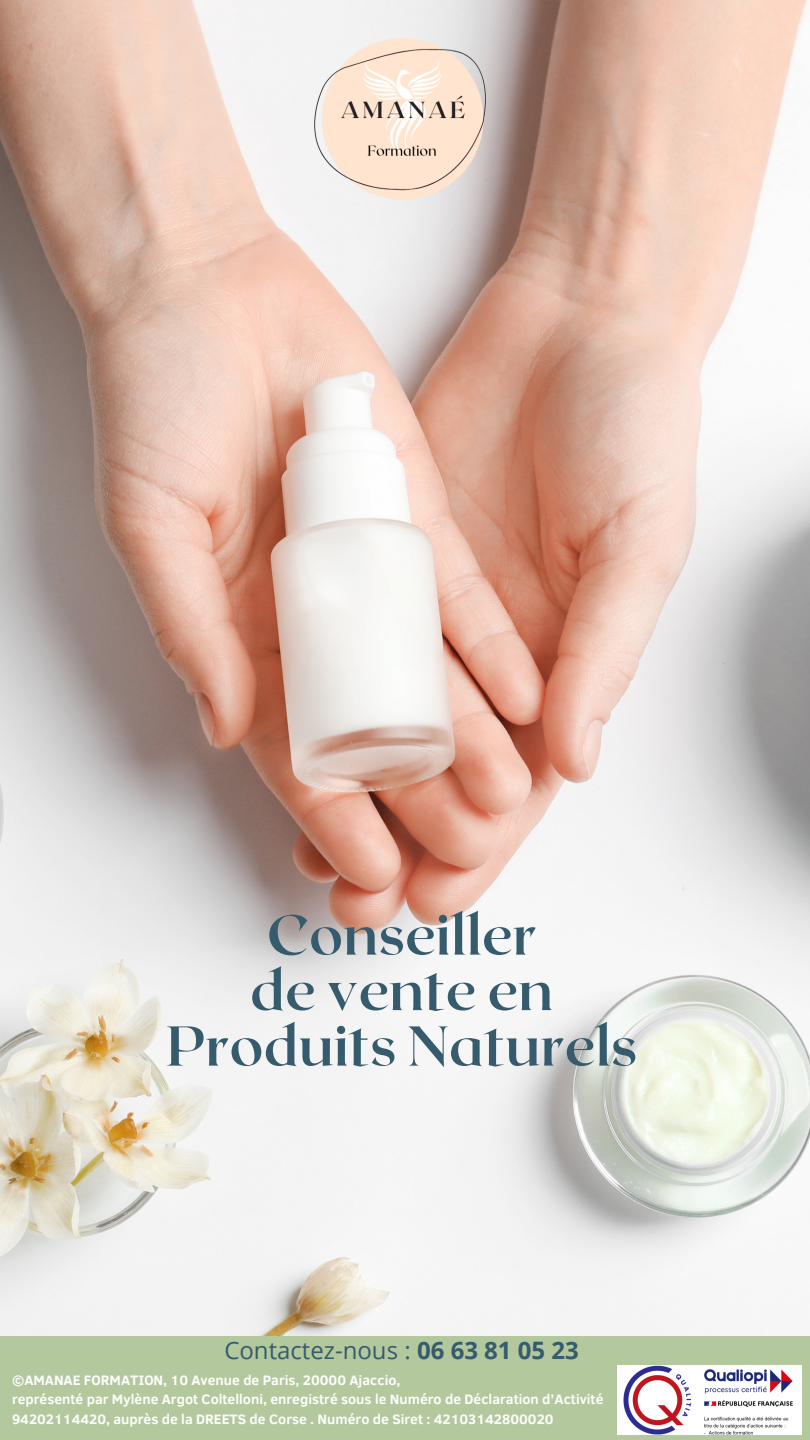
<style>
.page{position:relative;width:810px;height:1440px;background:#fff}
.page>*{position:absolute;margin:0;border:0;box-sizing:border-box;transform-origin:0 0}
.t1{font:700 56px "Roxborough CF";color:#365b6d}
.t2{font:24px "Open Sans";color:#365b6d}
.t3{font:700 14px/19.5px "Clear Sans";color:#fff}
.s1{font-weight:700}
</style>
<div class="page">
<img style="left:0;top:0;width:810px;height:1337px">
<img style="left:280px;top:0;width:243px;height:243px">
<div style="left:0;top:1337px;width:810px;height:103px;background:#b3c89d"></div>
<img style="left:617px;top:1365px;width:185px;height:69px">
<p class="t1" style="left:267px;top:899px;width:271px">Conseiller</p>
<p class="t1" style="left:250px;top:954px;width:305px">de vente en</p>
<p class="t1" style="left:166px;top:1010px;width:473px">Produits Naturels</p>
<p class="t2" style="left:224px;top:1334px;width:356px">Contactez-nous : <span class="s1">06 63 81 05 23</span></p>
<p class="t3" style="left:12px;top:1369px;width:390px">©AMANAE FORMATION, 10 Avenue de Paris, 20000 Ajaccio,</p>
<p class="t3" style="left:12px;top:1389px;width:593px">représenté par Mylène Argot Coltelloni, enregistré sous le Numéro de Déclaration d’Activité<br>94202114420, auprès de la DREETS de Corse . Numéro de Siret : 42103142800020</p>
</div>
